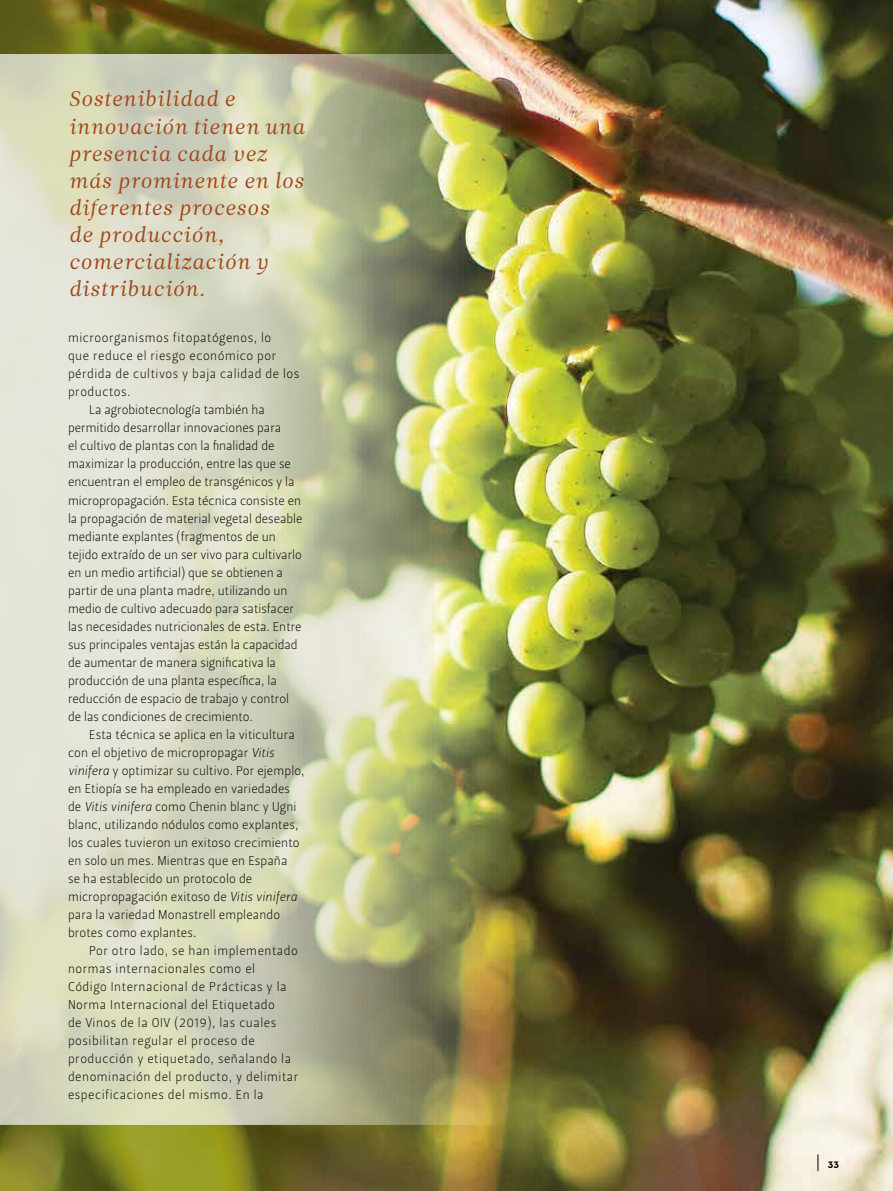
<style>
.page{position:relative;width:893px;height:1191px;background:#fff}
.page>*{position:absolute;margin:0;border:0;box-sizing:border-box;transform-origin:0 0}
.t1{font:21px/27px "Leitura News Italic 1";letter-spacing:.03em;color:#a1461a}
.t2{font:12.75px "Leitura Sans Grot 1";letter-spacing:.01em;color:#000}
.t3{font:12.75px "Leitura Sans Grot 1";letter-spacing:.04em;color:#000}
.t4{font:700 10.5px "Neutraface 2 Text";color:#000}
.s1{font-family:"Leitura Sans Italic 1"}
</style>
<div class="page">
<img style="left:434px;top:0;width:459px;height:1191px">
<svg style="left:0;top:0;width:434px;height:1191px;background:#717024"></svg>
<img style="left:0;top:54px;width:511px;height:1070px">
<svg style="left:818px;top:1154px;width:1px;height:16px"></svg>
<h1 class="t1" style="left:69px;top:86px;width:237px">Sostenibilidad e innovación tienen una presencia cada vez más prominente en los diferentes procesos<br>de producción, comercialización y distribución.</h1>
<p class="t3" style="left:68px;top:330px;width:205px">microorganismos fitopatógenos, lo</p>
<p class="t3" style="left:68px;top:348px;width:210px">que reduce el riesgo económico por</p>
<p class="t3" style="left:68px;top:366px;width:233px">pérdida de cultivos y baja calidad de los</p>
<p class="t3" style="left:68px;top:384px;width:64px">productos.</p>
<p class="t2" style="left:89px;top:403px;width:177px">La agrobiotecnología también ha</p>
<p class="t2" style="left:68px;top:421px;width:215px">permitido desarrollar innovaciones para</p>
<p class="t2" style="left:68px;top:439px;width:208px">el cultivo de plantas con la finalidad de</p>
<p class="t2" style="left:68px;top:457px;width:224px">maximizar la producción, entre las que se</p>
<p class="t2" style="left:68px;top:475px;width:228px">encuentran el empleo de transgénicos y la</p>
<p class="t2" style="left:68px;top:493px;width:235px">micropropagación. Esta técnica consiste en</p>
<p class="t2" style="left:68px;top:511px;width:236px">la propagación de material vegetal deseable</p>
<p class="t2" style="left:68px;top:529px;width:209px">mediante explantes (fragmentos de un</p>
<p class="t2" style="left:68px;top:547px;width:235px">tejido extraído de un ser vivo para cultivarlo</p>
<p class="t2" style="left:68px;top:565px;width:216px">en un medio artificial) que se obtienen a</p>
<p class="t2" style="left:68px;top:583px;width:221px">partir de una planta madre, utilizando un</p>
<p class="t2" style="left:68px;top:601px;width:227px">medio de cultivo adecuado para satisfacer</p>
<p class="t2" style="left:68px;top:619px;width:235px">las necesidades nutricionales de esta. Entre</p>
<p class="t2" style="left:68px;top:637px;width:231px">sus principales ventajas están la capacidad</p>
<p class="t2" style="left:68px;top:655px;width:209px">de aumentar de manera significativa la</p>
<p class="t2" style="left:68px;top:673px;width:210px">producción de una planta específica, la</p>
<p class="t2" style="left:68px;top:691px;width:223px">reducción de espacio de trabajo y control</p>
<p class="t2" style="left:68px;top:709px;width:187px">de las condiciones de crecimiento.</p>
<p class="t2" style="left:89px;top:727px;width:207px">Esta técnica se aplica en la viticultura</p>
<p class="t2" style="left:68px;top:745px;width:208px">con el objetivo de micropropagar <span class="s1">Vitis</span></p>
<p class="t2" style="left:68px;top:763px;width:238px"><span class="s1">vinifera</span> y optimizar su cultivo. Por ejemplo,</p>
<p class="t2" style="left:68px;top:781px;width:224px">en Etiopía se ha empleado en variedades</p>
<p class="t2" style="left:68px;top:799px;width:230px">de <span class="s1">Vitis vinifera</span> como Chenin blanc y Ugni</p>
<p class="t2" style="left:68px;top:817px;width:232px">blanc, utilizando nódulos como explantes,</p>
<p class="t2" style="left:68px;top:835px;width:233px">los cuales tuvieron un exitoso crecimiento</p>
<p class="t2" style="left:68px;top:853px;width:221px">en solo un mes. Mientras que en España</p>
<p class="t2" style="left:68px;top:871px;width:186px">se ha establecido un protocolo de</p>
<p class="t2" style="left:68px;top:889px;width:231px">micropropagación exitoso de <span class="s1">Vitis vinifera</span></p>
<p class="t2" style="left:68px;top:907px;width:214px">para la variedad Monastrell empleando</p>
<p class="t2" style="left:68px;top:925px;width:130px">brotes como explantes.</p>
<p class="t3" style="left:89px;top:943px;width:210px">Por otro lado, se han implementado</p>
<p class="t3" style="left:68px;top:961px;width:189px">normas internacionales como el</p>
<p class="t3" style="left:68px;top:979px;width:220px">Código Internacional de Prácticas y la</p>
<p class="t3" style="left:68px;top:997px;width:208px">Norma Internacional del Etiquetado</p>
<p class="t3" style="left:68px;top:1015px;width:210px">de Vinos de la OIV (2019), las cuales</p>
<p class="t3" style="left:68px;top:1033px;width:188px">posibilitan regular el proceso de</p>
<p class="t3" style="left:68px;top:1051px;width:224px">producción y etiquetado, señalando la</p>
<p class="t3" style="left:68px;top:1069px;width:232px">denominación del producto, y delimitar</p>
<p class="t3" style="left:68px;top:1087px;width:197px">especificaciones del mismo. En la</p>
<p class="t4" style="left:828px;top:1156px;width:13px">33</p>
</div>
